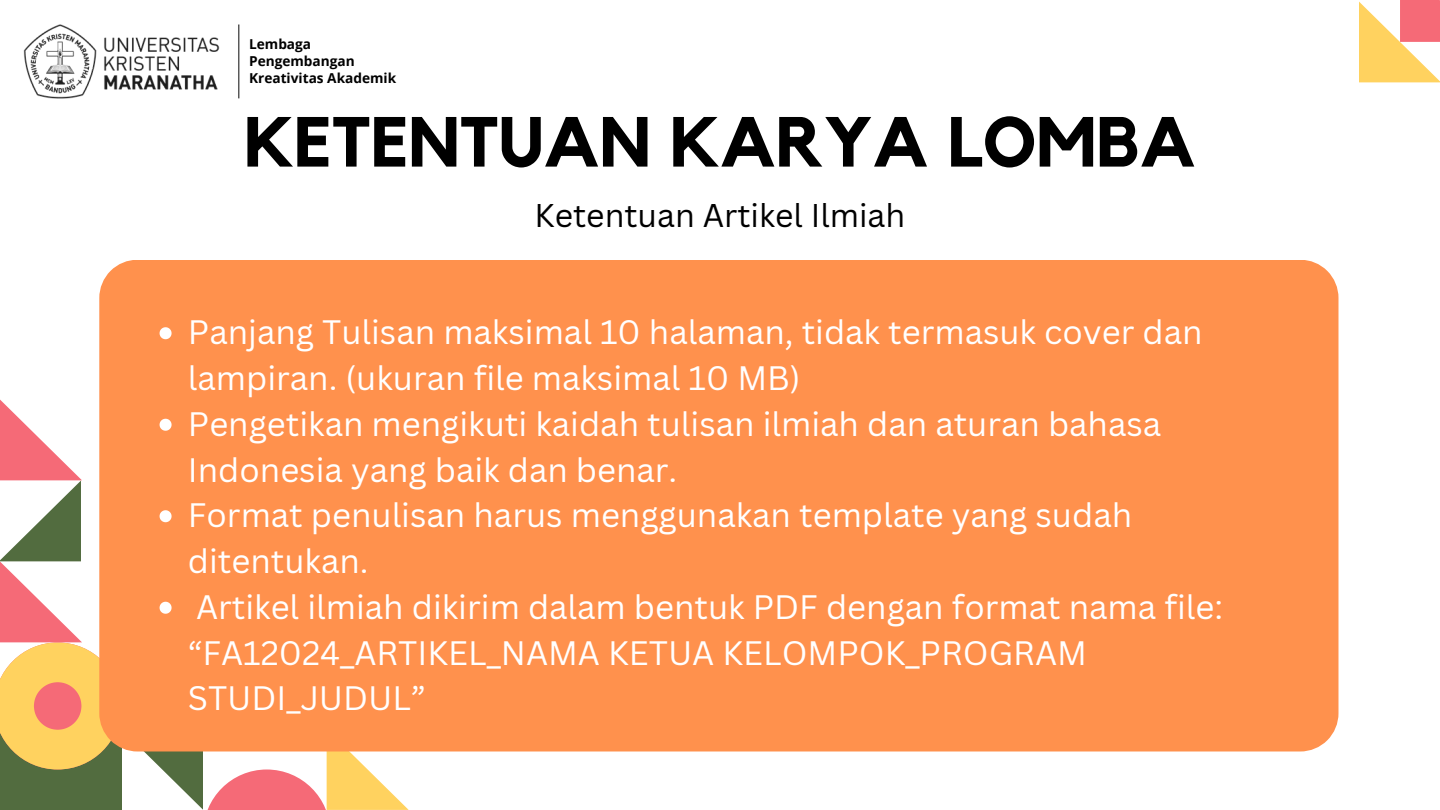
<style>
.page{position:relative;width:1440px;height:810px;background:#fff}
.page>*{position:absolute;margin:0;border:0;box-sizing:border-box;transform-origin:0 0}
.t1{font:700 70px "Kollektif";color:#000}
.t2{font:33px/45.8px "Canva Sans";color:#fff}
.t3{font:32px "Canva Sans";color:#000}
.t4{font:700 13.7px "Open Sans";color:#000}
</style>
<div class="page">
<svg style="left:1359px;top:0;width:81px;height:82px"></svg>
<svg style="left:207px;top:770px;width:120px;height:40px;fill:#f56a77"></svg>
<svg style="left:327px;top:752px;width:81px;height:58px"></svg>
<div style="left:99px;top:260px;width:1239px;height:492px;background:#ff914d"></div>
<svg style="left:160px;top:327px;width:12px;height:12px"></svg>
<svg style="left:0;top:400px;width:203px;height:410px"></svg>
<img style="left:23px;top:24px;width:217px;height:75px">
<h2 class="t4" style="left:249px;top:34px;width:64px">Lembaga</h2>
<p class="t4" style="left:249px;top:51px;width:107px">Pengembangan</p>
<p class="t4" style="left:249px;top:68px;width:149px">Kreativitas Akademik</p>
<p class="t1" style="left:244px;top:110px;width:953px">KETENTUAN KARYA LOMBA</p>
<p class="t3" style="left:535px;top:193px;width:372px">Ketentuan Artikel Ilmiah</p>
<p class="t2" style="left:188px;top:309px;width:1016px">Panjang Tulisan maksimal 10 halaman, tidak termasuk cover dan lampiran. (ukuran file maksimal 10 MB)</p>
<p class="t2" style="left:188px;top:400px;width:975px">Pengetikan mengikuti kaidah tulisan ilmiah dan aturan bahasa<br>Indonesia yang baik dan benar.</p>
<p class="t2" style="left:188px;top:492px;width:946px">Format penulisan harus menggunakan template yang sudah ditentukan.</p>
<p class="t2" style="left:188px;top:583px;width:1037px">Artikel ilmiah dikirim dalam bentuk PDF dengan format nama file: “FA12024_ARTIKEL_NAMA KETUA KELOMPOK_PROGRAM<br>STUDI_JUDUL”</p>
</div>
